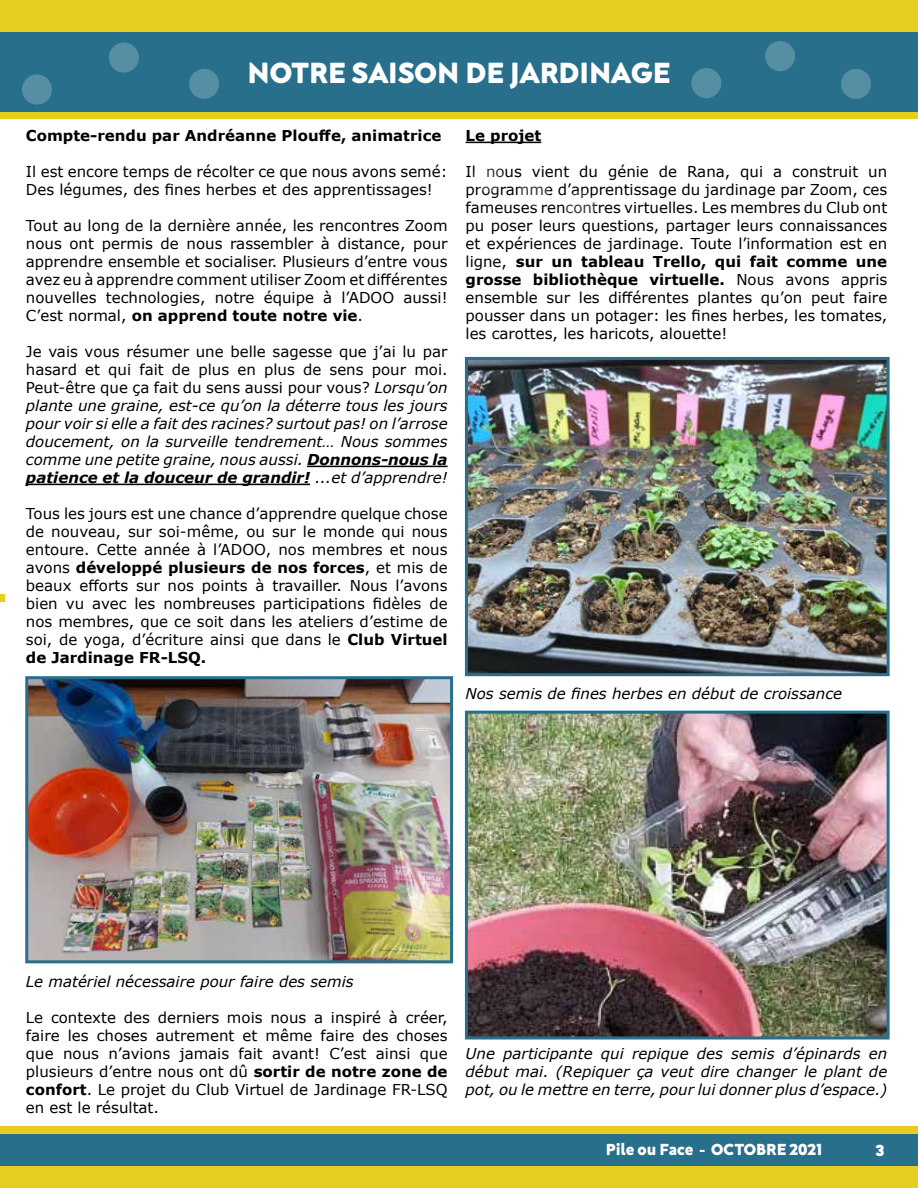
<style>
.page{position:relative;width:918px;height:1188px;background:#fff}
.page>*{position:absolute;margin:0;border:0;box-sizing:border-box;transform-origin:0 0}
.t1{font:800 30px "Neufreit";color:#fff}
.t2{font:800 16.5px "Neufreit";color:#fff}
.t3{font:15px/18px "Verdana";color:#000;text-align:justify}
.t4{font:italic 15px/18px "Verdana";color:#000;text-align:justify}
.t5{font:700 15px "Verdana";color:#000}
.s1{font-weight:700}
.s2{font-style:normal}
</style>
<div class="page">
<div style="left:0;top:1134px;width:918px;height:33px;background:#276f8b"></div>
<div style="left:0;top:0;width:918px;height:32px;background:#e6ce1e"></div>
<div style="left:0;top:1127px;width:918px;height:7px;background:#e6ce1e"></div>
<div style="left:0;top:1167px;width:918px;height:21px;background:#e6ce1e"></div>
<div style="left:0;top:111px;width:918px;height:7px;background:#e6ce1e"></div>
<hr style="left:307px;top:466px;width:141px;height:1px;background:#000">
<hr style="left:26px;top:484px;width:284px;height:1px;background:#000">
<hr style="left:466px;top:142px;width:75px;height:1px;background:#000">
<img style="left:29px;top:680px;width:420px;height:279px">
<div style="left:25px;top:676px;width:428px;height:287px;border:3px solid #276f8b"></div>
<img style="left:469px;top:361px;width:417px;height:311px">
<div style="left:465px;top:357px;width:425px;height:319px;border:3px solid #276f8b"></div>
<img style="left:469px;top:715px;width:417px;height:321px">
<div style="left:465px;top:711px;width:425px;height:329px;border:3px solid #276f8b"></div>
<div style="left:0;top:32px;width:918px;height:79px;background:#276f8b"></div>
<div style="left:765px;top:41px;width:30px;height:30px;background:#568ea4;border-radius:50%"></div>
<div style="left:841px;top:69px;width:30px;height:30px;background:#568ea4;border-radius:50%"></div>
<div style="left:109px;top:42px;width:30px;height:31px;background:#568ea4;border-radius:50%"></div>
<div style="left:189px;top:69px;width:30px;height:30px;background:#568ea4;border-radius:50%"></div>
<div style="left:691px;top:68px;width:31px;height:30px;background:#568ea4;border-radius:50%"></div>
<div style="left:22px;top:74px;width:30px;height:31px;background:#568ea4;border-radius:50%"></div>
<svg style="left:0;top:594px;width:4px;height:7px"></svg>
<h1 class="t1" style="left:248px;top:55px;width:424px">NOTRE SAISON DE JARDINAGE</h1>
<p class="t5" style="left:26px;top:125px;width:417px">Compte-rendu par Andréanne Plouffe, animatrice</p>
<p class="t3" style="left:26px;top:163px;width:423px">Il est encore temps de récolter ce que nous avons semé:<br>Des légumes, des fines herbes et des apprentissages!</p>
<p class="t3" style="left:26px;top:217px;width:423px">Tout au long de la dernière année, les rencontres Zoom nous ont permis de nous rassembler à distance, pour apprendre ensemble et socialiser. Plusieurs d’entre vous avez eu à apprendre comment utiliser Zoom et différentes nouvelles technologies, notre équipe à l’ADOO aussi!<br>C’est normal, <span class="s1">on apprend toute notre vie</span>.</p>
<p class="t4" style="left:26px;top:343px;width:423px"><span class="s2">Je vais vous résumer une belle sagesse que j’ai lu par hasard et qui fait de plus en plus de sens pour moi.<br>Peut-être que ça fait du sens aussi pour vous?</span> Lorsqu’on plante une graine, est-ce qu’on la déterre tous les jours pour voir si elle a fait des racines? surtout pas! on l’arrose doucement, on la surveille tendrement… Nous sommes comme une petite graine, nous aussi. <span class="s1">Donnons-nous la patience et la douceur de grandir!</span> ...et d’apprendre!</p>
<p class="t3" style="left:26px;top:505px;width:423px">Tous les jours est une chance d’apprendre quelque chose de nouveau, sur soi-même, ou sur le monde qui nous entoure. Cette année à l’ADOO, nos membres et nous avons <span class="s1">développé plusieurs de nos forces</span>, et mis de beaux efforts sur nos points à travailler. Nous l’avons bien vu avec les nombreuses participations fidèles de nos membres, que ce soit dans les ateliers d’estime de soi, de yoga, d’écriture ainsi que dans le <span class="s1">Club Virtuel de Jardinage FR-LSQ.</span></p>
<p class="t5" style="left:466px;top:125px;width:77px">Le projet</p>
<p class="t3" style="left:466px;top:163px;width:423px">Il nous vient du génie de Rana, qui a construit un programme d’apprentissage du jardinage par Zoom, ces fameuses rencontres virtuelles. Les membres du Club ont pu poser leurs questions, partager leurs connaissances et expériences de jardinage. Toute l’information est en ligne, <span class="s1">sur un tableau Trello, qui fait comme une grosse bibliothèque virtuelle.</span> Nous avons appris ensemble sur les différentes plantes qu’on peut faire pousser dans un potager: les fines herbes, les tomates, les carottes, les haricots, alouette!</p>
<p class="t4" style="left:466px;top:685px;width:378px">Nos semis de fines herbes en début de croissance</p>
<p class="t4" style="left:26px;top:973px;width:329px">Le matériel nécessaire pour faire des semis</p>
<p class="t3" style="left:26px;top:1009px;width:423px">Le contexte des derniers mois nous a inspiré à créer, faire les choses autrement et même faire des choses que nous n’avions jamais fait avant! C’est ainsi que plusieurs d’entre nous ont dû <span class="s1">sortir de notre zone de confort</span>. Le projet du Club Virtuel de Jardinage FR-LSQ en est le résultat.</p>
<p class="t4" style="left:466px;top:1045px;width:423px">Une participante qui repique des semis d’épinards en début mai. (Repiquer ça veut dire changer le plant de pot, ou le mettre en terre, pour lui donner plus d’espace.)</p>
<p class="t2" style="left:606px;top:1139px;width:218px">Pile ou Face - OCTOBRE 2021</p>
<p class="t2" style="left:875px;top:1141px;width:11px">3</p>
</div>
